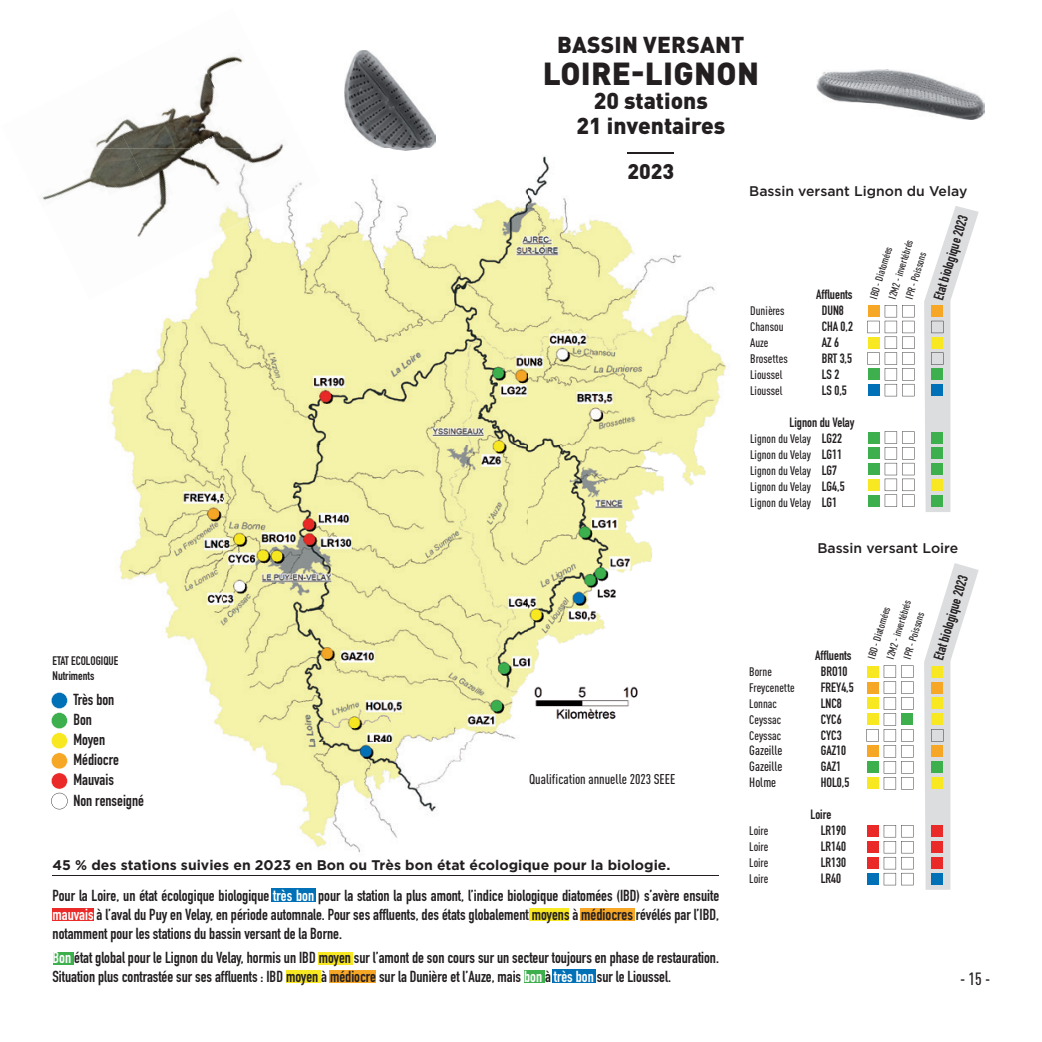
<style>
.page{position:relative;width:1042px;height:1042px;background:#fff}
.page>*{position:absolute;margin:0;border:0;box-sizing:border-box;transform-origin:0 0}
.t1{font:900 31.5px "DIN Pro";letter-spacing:.01em;color:#231f20}
.t2{font:900 22.75px/24.5px "DIN Pro";color:#231f20;text-align:center}
.t3{font:900 21px "DIN Pro";color:#231f20}
.t4{font:500 17.5px "DIN Cond";color:#231f20}
.t5{font:700 15.75px/20.1px "DIN Condensed";color:#231f20}
.t6{font:700 14px "Gotham";color:#231f20}
.t7{font:500 14px "Gotham";color:#231f20}
.t8{font:700 14px "DIN Condensed";color:#231f20}
.t9{font:500 14px "DIN Cond";color:#231f20}
.t10{font:700 13.3px "DIN Condensed";color:#231f20}
.t11{font:500 13.3px "DIN Cond";color:#231f20}
.t12{font:500 12.25px/15.9px "DIN Cond";color:#231f20}
.t13{font:700 12.25px/14.7px "DIN Condensed";color:#231f20}
.t14{font:500 10.5px/18px "DIN Cond";color:#231f20}
.s1{font-family:"DIN Condensed";font-weight:700;font-size:13.3px}
.s2{color:#fff}
</style>
<div class="page">
<div style="left:552px;top:969px;width:43px;height:13px;background:#0071b7"></div>
<div style="left:272px;top:888px;width:44px;height:14px;background:#0071b7"></div>
<div style="left:53px;top:951px;width:20px;height:13px;background:#3daf4d"></div>
<div style="left:523px;top:970px;width:21px;height:12px;background:#3daf4d"></div>
<div style="left:318px;top:951px;width:35px;height:13px;background:#f8e822"></div>
<div style="left:529px;top:908px;width:39px;height:13px;background:#f8e822"></div>
<div style="left:53px;top:908px;width:41px;height:13px;background:#ea2a28"></div>
<div style="left:580px;top:908px;width:54px;height:13px;background:#f7a726"></div>
<div style="left:286px;top:970px;width:35px;height:12px;background:#f8e822"></div>
<div style="left:329px;top:970px;width:47px;height:12px;background:#f7a726"></div>
<img style="left:224px;top:150px;width:755px;height:711px">
<img style="left:109px;top:252px;width:115px;height:482px">
<svg style="left:51px;top:692px;width:17px;height:117px"></svg>
<hr style="left:53px;top:875px;width:666px;height:1px;background:#231f20">
<div style="left:867px;top:305px;width:12px;height:12px;background:#f7a726"></div>
<div style="left:867px;top:463px;width:12px;height:12px;background:#3daf4d"></div>
<div style="left:867px;top:495px;width:12px;height:11px;background:#3daf4d"></div>
<div style="left:867px;top:479px;width:12px;height:12px;background:#f8e822"></div>
<svg style="left:867px;top:321px;width:12px;height:12px"></svg>
<div style="left:867px;top:337px;width:12px;height:12px;background:#f8e822"></div>
<svg style="left:867px;top:352px;width:12px;height:13px"></svg>
<div style="left:867px;top:368px;width:12px;height:12px;background:#3daf4d"></div>
<div style="left:867px;top:384px;width:12px;height:12px;background:#0071b7"></div>
<svg style="left:885px;top:305px;width:29px;height:91px"></svg>
<div style="left:867px;top:431px;width:12px;height:12px;background:#3daf4d"></div>
<div style="left:867px;top:447px;width:12px;height:12px;background:#3daf4d"></div>
<svg style="left:885px;top:431px;width:29px;height:76px"></svg>
<svg style="left:924px;top:206px;width:54px;height:306px"></svg>
<div style="left:931px;top:368px;width:12px;height:12px;background:#3daf4d"></div>
<div style="left:931px;top:384px;width:12px;height:12px;background:#0071b7"></div>
<div style="left:931px;top:431px;width:12px;height:12px;background:#3daf4d"></div>
<div style="left:931px;top:447px;width:12px;height:12px;background:#3daf4d"></div>
<div style="left:866px;top:665px;width:12px;height:12px;background:#f8e822"></div>
<div style="left:866px;top:825px;width:12px;height:12px;background:#ea2a28"></div>
<div style="left:866px;top:681px;width:12px;height:12px;background:#f7a726"></div>
<div style="left:866px;top:841px;width:12px;height:12px;background:#ea2a28"></div>
<div style="left:866px;top:697px;width:12px;height:12px;background:#f8e822"></div>
<div style="left:866px;top:857px;width:12px;height:12px;background:#ea2a28"></div>
<div style="left:866px;top:713px;width:12px;height:12px;background:#f8e822"></div>
<div style="left:866px;top:873px;width:12px;height:12px;background:#0071b7"></div>
<svg style="left:884px;top:825px;width:29px;height:60px"></svg>
<svg style="left:866px;top:729px;width:12px;height:12px"></svg>
<div style="left:866px;top:745px;width:12px;height:12px;background:#f7a726"></div>
<div style="left:866px;top:761px;width:12px;height:12px;background:#3daf4d"></div>
<div style="left:866px;top:777px;width:12px;height:12px;background:#f8e822"></div>
<svg style="left:884px;top:665px;width:29px;height:124px"></svg>
<svg style="left:924px;top:563px;width:54px;height:327px"></svg>
<div style="left:931px;top:745px;width:12px;height:12px;background:#f7a726"></div>
<div style="left:931px;top:761px;width:12px;height:12px;background:#3daf4d"></div>
<div style="left:931px;top:777px;width:12px;height:12px;background:#f8e822"></div>
<hr style="left:627px;top:152px;width:47px;height:2px;background:#231f20">
<img style="left:345px;top:50px;width:91px;height:100px">
<img style="left:817px;top:69px;width:167px;height:50px">
<img style="left:95px;top:107px;width:91px;height:42px">
<img style="left:186px;top:56px;width:98px;height:93px">
<img style="left:188px;top:125px;width:58px;height:24px">
<img style="left:42px;top:149px;width:87px;height:51px">
<img style="left:129px;top:149px;width:100px;height:103px">
<img style="left:188px;top:149px;width:133px;height:80px">
<img style="left:109px;top:206px;width:73px;height:93px">
<h2 class="t2" style="left:557px;top:32px;width:189px">BASSIN VERSANT</h2>
<h1 class="t1" style="left:543px;top:52px;width:218px">LOIRE-LIGNON</h1>
<h2 class="t2" style="left:576px;top:88px;width:150px">20 stations<br>21 inventaires</h2>
<h3 class="t3" style="left:627px;top:157px;width:48px">2023</h3>
<p class="t7" style="left:749px;top:183px;width:220px">Bassin versant Lignon du Velay</p>
<p class="t10" style="left:816px;top:286px;width:38px">Affluents</p>
<p class="t12" style="left:750px;top:303px;width:36px">Dunières</p>
<p class="t10" style="left:821px;top:302px;width:24px">DUN8</p>
<p class="t12" style="left:750px;top:319px;width:35px">Chansou</p>
<p class="t10" style="left:821px;top:318px;width:33px">CHA 0,2</p>
<p class="t12" style="left:750px;top:335px;width:20px">Auze</p>
<p class="t10" style="left:821px;top:334px;width:19px">AZ 6</p>
<p class="t12" style="left:750px;top:351px;width:39px">Brosettes</p>
<p class="t10" style="left:821px;top:349px;width:32px">BRT 3,5</p>
<p class="t12" style="left:750px;top:366px;width:34px">Lioussel</p>
<p class="t10" style="left:821px;top:365px;width:19px">LS 2</p>
<p class="t12" style="left:750px;top:382px;width:34px">Lioussel</p>
<p class="t10" style="left:821px;top:381px;width:27px">LS 0,5</p>
<p class="t10" style="left:789px;top:413px;width:66px">Lignon du Velay</p>
<p class="t12" style="left:750px;top:430px;width:96px">Lignon du Velay <span class="s1">LG22<br></span>Lignon du Velay <span class="s1">LG11<br></span>Lignon du Velay <span class="s1">LG7<br></span>Lignon du Velay <span class="s1">LG4,5<br></span>Lignon du Velay <span class="s1">LG1</span></p>
<p class="t8" style="left:929px;top:296px;width:89px;rotate:-73deg">Etat biologique 2023</p>
<p class="t14" style="left:866px;top:290px;width:63px;text-indent:-6px;rotate:-73deg">IBD - Diatomées<br>I2M2 - invertébrés</p>
<p class="t14" style="left:900px;top:296px;width:50px;rotate:-73deg">IPR - Poissons</p>
<p class="t13" style="left:53px;top:653px;width:67px">ETAT ECOLOGIQUE<br>Nutriments</p>
<p class="t5" style="left:73px;top:689px;width:72px">Très bon<br>Bon<br>Moyen<br>Médiocre<br>Mauvais<br>Non renseigné</p>
<p class="t9" style="left:529px;top:770px;width:148px">Qualification annuelle 2023 SEEE</p>
<p class="t6" style="left:53px;top:857px;width:619px">45 % des stations suivies en 2023 en Bon ou Très bon état écologique pour la biologie.</p>
<p class="t5" style="left:53px;top:886px;width:668px;line-height:18.9px;text-align:justify">Pour la Loire, un état écologique biologique <span class="s2">très bon</span> pour la station la plus amont, l’indice biologique diatomées (IBD) s’avère ensuite <span class="s2">mauvais</span> à l’aval du Puy en Velay, en période automnale. Pour ses affluents, des états globalement moyens à médiocres révélés par l’IBD, notamment pour les stations du bassin versant de la Borne.</p>
<p class="t5" style="left:53px;top:947px;width:668px;line-height:18.9px"><span class="s2">Bon</span> état global pour le Lignon du Velay, hormis un IBD moyen sur l’amont de son cours sur un secteur toujours en phase de restauration.<br>Situation plus contrastée sur ses affluents : IBD moyen à médiocre sur la Dunière et l’Auze, mais <span class="s2">bon</span> à <span class="s2">très bon</span> sur le Lioussel.</p>
<p class="t7" style="left:817px;top:540px;width:142px">Bassin versant Loire</p>
<p class="t10" style="left:815px;top:646px;width:38px">Affluents</p>
<p class="t12" style="left:749px;top:663px;width:24px">Borne</p>
<p class="t10" style="left:820px;top:662px;width:28px">BRO10</p>
<p class="t12" style="left:749px;top:679px;width:47px">Freycenette</p>
<p class="t10" style="left:820px;top:678px;width:35px">FREY4,5</p>
<p class="t12" style="left:749px;top:695px;width:29px">Lonnac</p>
<p class="t10" style="left:820px;top:694px;width:23px">LNC8</p>
<p class="t12" style="left:749px;top:711px;width:33px">Ceyssac</p>
<p class="t10" style="left:820px;top:710px;width:22px">CYC6</p>
<p class="t12" style="left:749px;top:727px;width:33px">Ceyssac</p>
<p class="t10" style="left:820px;top:726px;width:22px">CYC3</p>
<p class="t11" style="left:749px;top:743px;width:35px">Gazeille</p>
<p class="t10" style="left:820px;top:742px;width:27px">GAZ10</p>
<p class="t11" style="left:749px;top:759px;width:35px">Gazeille</p>
<p class="t10" style="left:820px;top:758px;width:22px">GAZ1</p>
<p class="t11" style="left:749px;top:775px;width:29px">Holme</p>
<p class="t10" style="left:820px;top:774px;width:30px">HOL0,5</p>
<p class="t10" style="left:810px;top:806px;width:22px">Loire</p>
<p class="t12" style="left:749px;top:823px;width:21px">Loire</p>
<p class="t10" style="left:820px;top:821px;width:27px">LR190</p>
<p class="t12" style="left:749px;top:838px;width:21px">Loire</p>
<p class="t10" style="left:820px;top:837px;width:27px">LR140</p>
<p class="t12" style="left:749px;top:854px;width:21px">Loire</p>
<p class="t10" style="left:820px;top:853px;width:27px">LR130</p>
<p class="t12" style="left:749px;top:870px;width:21px">Loire</p>
<p class="t10" style="left:820px;top:869px;width:22px">LR40</p>
<p class="t14" style="left:864px;top:650px;width:63px;text-indent:-6px;rotate:-73deg">IBD - Diatomées<br>I2M2 - invertébrés</p>
<p class="t14" style="left:898px;top:656px;width:50px;rotate:-73deg">IPR - Poissons</p>
<p class="t8" style="left:929px;top:657px;width:89px;rotate:-73deg">Etat biologique 2023</p>
<p class="t4" style="left:960px;top:968px;width:32px">- 15 -</p>
</div>
